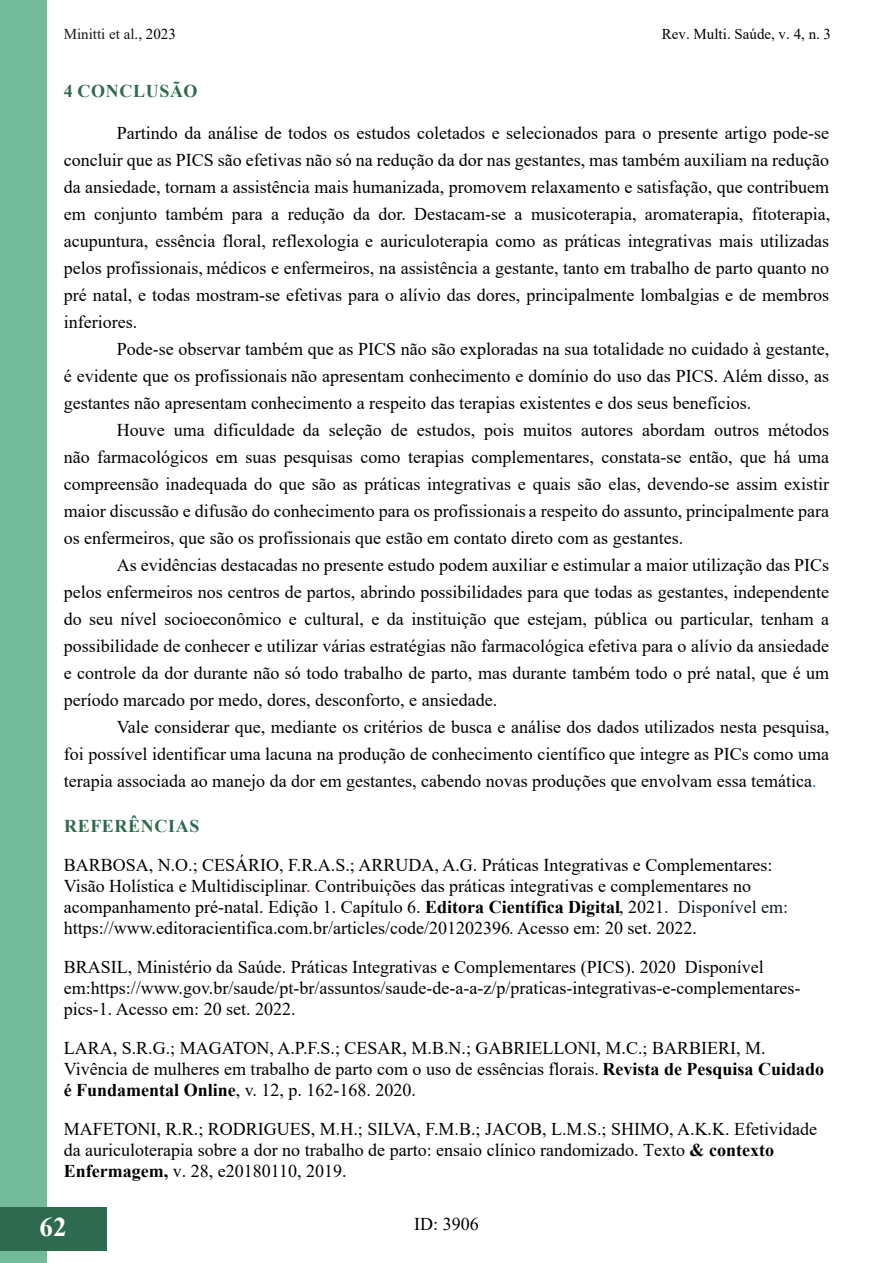
<style>
.page{position:relative;width:893px;height:1263px;background:#fff}
.page>*{position:absolute;margin:0;border:0;box-sizing:border-box;transform-origin:0 0}
.t1{font:700 27px "Times New Roman";color:#fff}
.t2{font:18px/27px "Times New Roman";color:#000;text-align:justify}
.t3{font:700 18px "Times New Roman";letter-spacing:.035em;color:#2d6a4f}
.t4{font:15px "Times New Roman";color:#000}
.t5{font:15px "Times New Roman";color:#181717}
.s1{color:#000}
.s2{color:#0070c0}
.s3{color:#f00}
.s4{font-weight:700}
.s5{color:#111827}
</style>
<div class="page">
<div style="left:0;top:1px;width:47px;height:1262px;background:#73ba9b"></div>
<div style="left:0;top:1207px;width:106px;height:43px;background:#2d6a4f"></div>
<p class="t5" style="left:64px;top:24px;width:114px">Minitti et al<span class="s1">., 2023</span></p>
<p class="t4" style="left:662px;top:24px;width:171px">Rev. Multi. Saúde, v. 4, n. 3</p>
<p class="t3" style="left:64px;top:78px;width:135px">4 CONCLUSÃO</p>
<p class="t2" style="left:64px;top:119px;width:768px;text-indent:53px">Partindo da análise de todos os estudos coletados e selecionados para o presente artigo pode-se concluir que as PICS são efetivas não só na redução da dor nas gestantes, mas também auxiliam na redução da ansiedade, tornam a assistência mais humanizada, promovem relaxamento e satisfação, que contribuem em conjunto também para a redução da dor. Destacam-se a musicoterapia, aromaterapia, fitoterapia, acupuntura, essência floral, reflexologia e auriculoterapia como as práticas integrativas mais utilizadas pelos profissionais, médicos e enfermeiros, na assistência a gestante, tanto em trabalho de parto quanto no pré natal, e todas mostram-se efetivas para o alívio das dores, principalmente lombalgias e de membros inferiores.</p>
<p class="t2" style="left:64px;top:335px;width:767px;text-indent:53px">Pode-se observar também que as PICS não são exploradas na sua totalidade no cuidado à gestante, é evidente que os profissionais não apresentam conhecimento e domínio do uso das PICS. Além disso, as gestantes não apresentam conhecimento a respeito das terapias existentes e dos seus benefícios.</p>
<p class="t2" style="left:64px;top:416px;width:767px;text-indent:53px">Houve uma dificuldade da seleção de estudos, pois muitos autores abordam outros métodos não farmacológicos em suas pesquisas como terapias complementares, constata-se então, que há uma compreensão inadequada do que são as práticas integrativas e quais são elas, devendo-se assim existir maior discussão e difusão do conhecimento para os profissionais a respeito do assunto, principalmente para os enfermeiros, que são os profissionais que estão em contato direto com as gestantes.</p>
<p class="t2" style="left:64px;top:551px;width:767px;text-indent:53px">As evidências destacadas no presente estudo podem auxiliar e estimular a maior utilização das PICs pelos enfermeiros nos centros de partos, abrindo possibilidades para que todas as gestantes, independente do seu nível socioeconômico e cultural, e da instituição que estejam, pública ou particular, tenham a possibilidade de conhecer e utilizar várias estratégias não farmacológica efetiva para o alívio da ansiedade e controle da dor durante não só todo trabalho de parto, mas durante também todo o pré natal, que é um período marcado por medo, dores, desconforto, e ansiedade.</p>
<p class="t2" style="left:64px;top:713px;width:767px;text-indent:53px">Vale considerar que, mediante os critérios de busca e análise dos dados utilizados nesta pesquisa, foi possível identificar uma lacuna na produção de conhecimento científico que integre as PICs como uma terapia associada ao manejo da dor em gestantes, cabendo novas produções que envolvam essa temática<span class="s2">.</span></p>
<p class="t3" style="left:64px;top:813px;width:137px">REFERÊNCIAS</p>
<p class="t2" style="left:64px;top:854px;width:726px;line-height:21px;text-align:left">BARBOSA, N.O.; CESÁRIO, F.R.A.S.; ARRUDA, A.G. Práticas Integrativas e Complementares:<br>Visão Holística e Multidisciplinar<span class="s3">.</span> Contribuições das práticas integrativas e complementares no acompanhamento pré-natal. Edição 1. Capítulo 6. <span class="s4">Editora Científica Digital</span>, 2021<span class="s5">. Disponível em: </span>https://www.editoracientifica.com.br/articles/code/201202396<span class="s5">.</span> Acesso em: 20 set. 2022.</p>
<p class="t2" style="left:64px;top:956px;width:738px;line-height:21px;text-align:left">BRASIL, Ministério da Saúde. Práticas Integrativas e Complementares (PICS). 2020 Disponível em:https://www.gov.br/saude/pt-br/assuntos/saude-de-a-a-z/p/praticas-integrativas-e-complementares&shy;pics-1. Acesso em: 20 set. 2022.</p>
<p class="t2" style="left:64px;top:1037px;width:762px;line-height:21px;text-align:left">LARA, S.R.G.; MAGATON, A.P.F.S.; CESAR, M.B.N.; GABRIELLONI, M.C.; BARBIERI, M.<br>Vivência de mulheres em trabalho de parto com o uso de essências florais. <span class="s4">Revista de Pesquisa Cuidado é Fundamental Online</span>, v. 12, p. 162-168. 2020.</p>
<p class="t2" style="left:64px;top:1118px;width:755px;line-height:21px;text-align:left">MAFETONI, R.R.; RODRIGUES, M.H.; SILVA, F.M.B.; JACOB, L.M.S.; SHIMO, A.K.K. Efetividade da auriculoterapia sobre a dor no trabalho de parto: ensaio clínico randomizado. Texto <span class="s4">&amp; contexto<br>Enfermagem,</span> v. 28, e20180110, 2019.</p>
<h1 class="t1" style="left:40px;top:1207px;width:28px">62</h1>
<p class="t2" style="left:414px;top:1210px;width:66px">ID: 3906</p>
</div>
